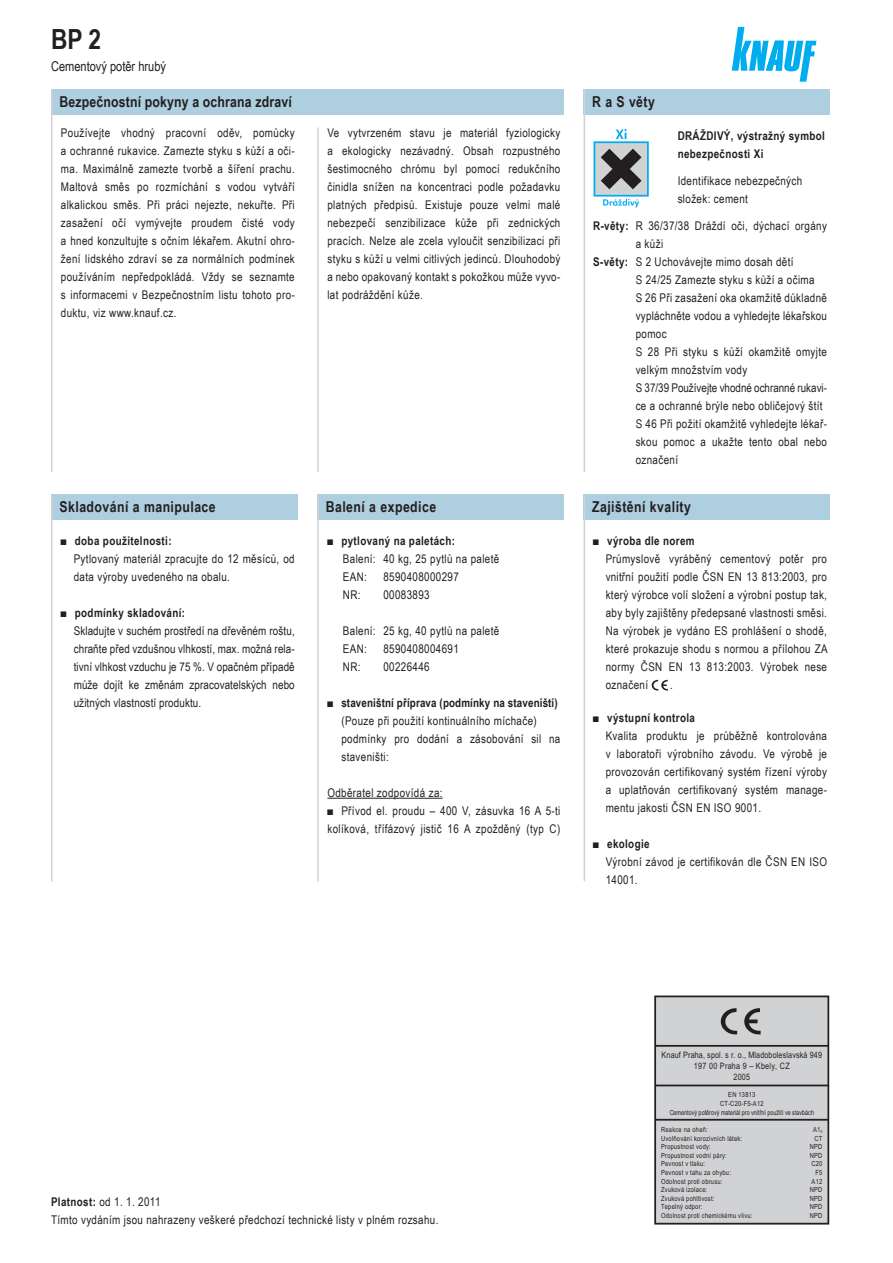
<style>
.page{position:relative;width:893px;height:1263px;background:#fff}
.page>*{position:absolute;margin:0;border:0;box-sizing:border-box;transform-origin:0 0}
.t1{font:700 27.75px "Arial Narrow";color:#231f20}
.t2{font:700 15px "Arial Narrow";letter-spacing:.03em;color:#231f20}
.t3{font:700 15px "Arial Narrow";letter-spacing:.01em;color:#231f20}
.t4{font:13.5px "Arial Narrow";color:#231f20}
.t5{font:12px/18px "Arial Narrow";letter-spacing:.03em;color:#231f20}
.t6{font:700 12px/18px "Arial Narrow";letter-spacing:.03em;color:#231f20}
.t7{font:700 12px "Arial Narrow";letter-spacing:.01em;color:#231f20}
.t8{font:12px "Arial Narrow";color:#231f20}
.t9{font:8.85px/10.9px "Arial Narrow";letter-spacing:.015em;color:#231f20;text-align:center}
.t10{font:7.05px "Arial Narrow";letter-spacing:.03em;color:#231f20}
.t11{font:7.05px/8.9px "Arial Narrow";color:#231f20;text-align:center}
.s1{font-weight:700;color:#fff}
.s2{font-weight:700}
</style>
<div class="page">
<div style="left:51px;top:494px;width:247px;height:26px;background:#aecfe0"></div>
<div style="left:317px;top:494px;width:247px;height:26px;background:#aecfe0"></div>
<div style="left:584px;top:494px;width:246px;height:26px;background:#aecfe0"></div>
<hr style="left:584px;top:494px;width:1px;height:387px;background:#d1d2d4">
<hr style="left:317px;top:494px;width:2px;height:387px;background:#d1d2d4">
<hr style="left:51px;top:494px;width:2px;height:387px;background:#d1d2d4">
<svg style="left:732px;top:27px;width:84px;height:55px"></svg>
<hr style="left:327px;top:798px;width:116px;height:1px;background:#231f20">
<div style="left:655px;top:996px;width:173px;height:228px;background:#d1d2d4"></div>
<div style="left:654px;top:995px;width:175px;height:229px;border:2px solid #231f20"></div>
<svg style="left:721px;top:1008px;width:40px;height:27px"></svg>
<hr style="left:655px;top:1119px;width:174px;height:1px;background:#231f20">
<hr style="left:655px;top:1084px;width:174px;height:2px;background:#231f20">
<hr style="left:655px;top:1045px;width:174px;height:2px;background:#231f20">
<div style="left:51px;top:89px;width:512px;height:26px;background:#aecfe0"></div>
<div style="left:584px;top:89px;width:246px;height:26px;background:#aecfe0"></div>
<hr style="left:584px;top:89px;width:1px;height:383px;background:#d1d2d4">
<hr style="left:317px;top:127px;width:2px;height:345px;background:#d1d2d4">
<hr style="left:51px;top:89px;width:2px;height:383px;background:#d1d2d4">
<svg style="left:594px;top:129px;width:55px;height:78px"></svg>
<svg style="left:652px;top:680px;width:16px;height:11px"></svg>
<h1 class="t1" style="left:51px;top:18px;width:52px">BP 2</h1>
<p class="t4" style="left:51px;top:57px;width:117px">Cementový potěr hrubý</p>
<p class="t3" style="left:60px;top:90px;width:234px">Bezpečnostní pokyny a ochrana zdraví</p>
<p class="t5" style="left:61px;top:124px;width:235px;text-align:justify">Používejte vhodný pracovní oděv, pomůcky a ochranné rukavice. Zamezte styku s kůží a oči&shy;ma. Maximálně zamezte tvorbě a šíření prachu.<br>Maltová směs po rozmíchání s vodou vytváří alkalickou směs. Při práci nejezte, nekuřte. Při zasažení očí vymývejte proudem čisté vody a hned konzultujte s očním lékařem. Akutní ohro&shy;žení lidského zdraví se za normálních podmínek používáním nepředpokládá. Vždy se seznamte s informacemi v Bezpečnostním listu tohoto pro&shy;duktu, viz www.knauf.cz.</p>
<p class="t2" style="left:60px;top:495px;width:158px">Skladování a manipulace</p>
<p class="t6" style="left:61px;top:531px;width:112px">■ doba použitelnosti:</p>
<p class="t5" style="left:74px;top:549px;width:223px">Pytlovaný materiál zpracujte do 12 měsíců, od data výroby uvedeného na obalu.</p>
<p class="t6" style="left:61px;top:603px;width:126px">■ podmínky skladování:</p>
<p class="t5" style="left:74px;top:621px;width:223px;text-align:justify">Skladujte v suchém prostředí na dřevěném roštu, chraňte před vzdušnou vlhkostí, max. možná rela&shy;tivní vlhkost vzduchu je 75 %. V opačném případě může dojít ke změnám zpracovatelských nebo užitných vlastností produktu.</p>
<p class="t5" style="left:327px;top:124px;width:235px;text-align:justify">Ve vytvrzeném stavu je materiál fyziologicky a ekologicky nezávadný. Obsah rozpustného šestimocného chrómu byl pomocí redukčního činidla snížen na koncentraci podle požadavku platných předpisů. Existuje pouze velmi malé nebezpečí senzibilizace kůže při zednických pracích. Nelze ale zcela vyloučit senzibilizaci při styku s kůží u velmi citlivých jedinců. Dlouhodobý a nebo opakovaný kontakt s pokožkou může vyvo&shy;lat podráždění kůže.</p>
<p class="t2" style="left:326px;top:495px;width:112px">Balení a expedice</p>
<p class="t6" style="left:327px;top:531px;width:129px">■ pytlovaný na paletách:</p>
<p class="t5" style="left:343px;top:549px;width:158px">Balení: 40 kg, 25 pytlů na paletě<br>EAN:</p>
<p class="t5" style="left:383px;top:567px;width:77px">8590408000297</p>
<p class="t5" style="left:343px;top:585px;width:19px">NR:</p>
<p class="t5" style="left:383px;top:585px;width:48px">00083893</p>
<p class="t5" style="left:343px;top:621px;width:158px">Balení: 25 kg, 40 pytlů na paletě<br>EAN:</p>
<p class="t5" style="left:383px;top:639px;width:77px">8590408004691</p>
<p class="t5" style="left:343px;top:657px;width:19px">NR:</p>
<p class="t5" style="left:383px;top:657px;width:48px">00226446</p>
<p class="t7" style="left:327px;top:694px;width:232px">■ staveništní příprava (podmínky na staveništi)</p>
<p class="t5" style="left:327px;top:711px;width:211px"><span class="s1">■</span> (Pouze při použití kontinuálního míchače)</p>
<p class="t5" style="left:327px;top:729px;width:234px"><span class="s1">■</span> podmínky pro dodání a zásobování sil na</p>
<p class="t5" style="left:327px;top:747px;width:63px"><span class="s1">■</span> staveništi:</p>
<p class="t5" style="left:327px;top:783px;width:117px">Odběratel zodpovídá za:</p>
<p class="t5" style="left:327px;top:801px;width:234px"><span class="s2">■</span> Přívod el. proudu – 400 V, zásuvka 16 A 5-ti kolíková, třífázový jistič 16 A zpožděný (typ C)</p>
<p class="t2" style="left:592px;top:90px;width:64px">R a S věty</p>
<p class="t6" style="left:678px;top:126px;width:149px">DRÁŽDIVÝ, výstražný symbol nebezpečnosti Xi</p>
<p class="t5" style="left:678px;top:171px;width:126px">Identifikace nebezpečných složek: cement</p>
<p class="t5" style="left:593px;top:216px;width:235px"><span class="s2">R-věty:</span> R 36/37/38 Dráždí oči, dýchací orgány</p>
<p class="t5" style="left:636px;top:234px;width:29px">a kůži</p>
<p class="t5" style="left:593px;top:252px;width:202px"><span class="s2">S-věty:</span> S 2 Uchovávejte mimo dosah dětí</p>
<p class="t5" style="left:636px;top:270px;width:180px">S 24/25 Zamezte styku s kůží a očima</p>
<p class="t5" style="left:636px;top:288px;width:193px">S 26 Při zasažení oka okamžitě důkladně</p>
<p class="t5" style="left:636px;top:306px;width:193px">vypláchněte vodou a vyhledejte lékařskou</p>
<p class="t5" style="left:636px;top:324px;width:32px">pomoc</p>
<p class="t5" style="left:636px;top:342px;width:193px">S 28 Při styku s kůží okamžitě omyjte</p>
<p class="t5" style="left:636px;top:360px;width:113px">velkým množstvím vody</p>
<p class="t8" style="left:636px;top:379px;width:193px">S 37/39 Používejte vhodné ochranné rukavi-</p>
<p class="t5" style="left:636px;top:396px;width:188px">ce a ochranné brýle nebo obličejový štít</p>
<p class="t5" style="left:636px;top:414px;width:193px">S 46 Při požití okamžitě vyhledejte lékař-</p>
<p class="t5" style="left:636px;top:432px;width:193px">skou pomoc a ukažte tento obal nebo</p>
<p class="t5" style="left:636px;top:450px;width:44px">označení</p>
<p class="t2" style="left:592px;top:495px;width:100px">Zajištění kvality</p>
<p class="t6" style="left:593px;top:531px;width:103px">■ výroba dle norem</p>
<p class="t5" style="left:606px;top:549px;width:223px;text-align:justify">Průmyslově vyráběný cementový potěr pro vnitřní použití podle ČSN EN 13 813:2003, pro který výrobce volí složení a výrobní postup tak, aby byly zajištěny předepsané vlastnosti směsi.<br>Na výrobek je vydáno ES prohlášení o shodě, které prokazuje shodu s normou a přílohou ZA normy ČSN EN 13 813:2003. Výrobek nese označení</p>
<p class="t5" style="left:670px;top:675px;width:4px">.</p>
<p class="t6" style="left:593px;top:708px;width:103px">■ výstupní kontrola</p>
<p class="t5" style="left:606px;top:726px;width:223px;text-align:justify">Kvalita produktu je průběžně kontrolována v laboratoři výrobního závodu. Ve výrobě je provozován certifikovaný systém řízení výroby a uplatňován certifikovaný systém manage&shy;mentu jakosti ČSN EN ISO 9001.</p>
<p class="t6" style="left:593px;top:834px;width:58px">■ ekologie</p>
<p class="t5" style="left:606px;top:852px;width:223px">Výrobní závod je certifikován dle ČSN EN ISO<br>14001.</p>
<p class="t5" style="left:51px;top:1192px;width:389px"><span class="s2">Platnost:</span> od 1. 1. 2011<br>Tímto vydáním jsou nahrazeny veškeré předchozí technické listy v plném rozsahu.</p>
<p class="t9" style="left:662px;top:1049px;width:162px">Knauf Praha, spol. s r. o., Mladoboleslavská 949<br>197 00 Praha 9 – Kbely, CZ<br>2005</p>
<p class="t11" style="left:670px;top:1090px;width:146px">EN 13813<br>CT-C20-F5-A12<br>Cementový potěrový materiál pro vnitřní použití ve stavbách</p>
<p class="t10" style="left:661px;top:1124px;width:48px">Reakce na oheň:</p>
<p class="t10" style="left:813px;top:1124px;width:11px">A1<sub>fl</sub></p>
<p class="t10" style="left:661px;top:1133px;width:83px">Uvolňování korozivních látek:</p>
<p class="t10" style="left:814px;top:1133px;width:9px">CT</p>
<p class="t10" style="left:661px;top:1141px;width:51px">Propustnost vody:</p>
<p class="t10" style="left:810px;top:1141px;width:14px">NPD</p>
<p class="t10" style="left:661px;top:1150px;width:67px">Propustnost vodní páry:</p>
<p class="t10" style="left:810px;top:1150px;width:14px">NPD</p>
<p class="t10" style="left:661px;top:1159px;width:45px">Pevnost v tlaku:</p>
<p class="t10" style="left:811px;top:1159px;width:13px">C20</p>
<p class="t10" style="left:661px;top:1167px;width:71px">Pevnost v tahu za ohybu:</p>
<p class="t10" style="left:815px;top:1167px;width:8px">F5</p>
<p class="t10" style="left:661px;top:1176px;width:63px">Odolnost proti obrusu:</p>
<p class="t10" style="left:812px;top:1176px;width:12px">A12</p>
<p class="t10" style="left:661px;top:1184px;width:48px">Zvuková izolace:</p>
<p class="t10" style="left:810px;top:1184px;width:14px">NPD</p>
<p class="t10" style="left:661px;top:1193px;width:55px">Zvuková pohltivost:</p>
<p class="t10" style="left:810px;top:1193px;width:14px">NPD</p>
<p class="t10" style="left:661px;top:1202px;width:43px">Tepelný odpor:</p>
<p class="t10" style="left:810px;top:1202px;width:14px">NPD</p>
<p class="t10" style="left:661px;top:1210px;width:93px">Odolnost proti chemickému vlivu:</p>
<p class="t10" style="left:810px;top:1210px;width:14px">NPD</p>
</div>
